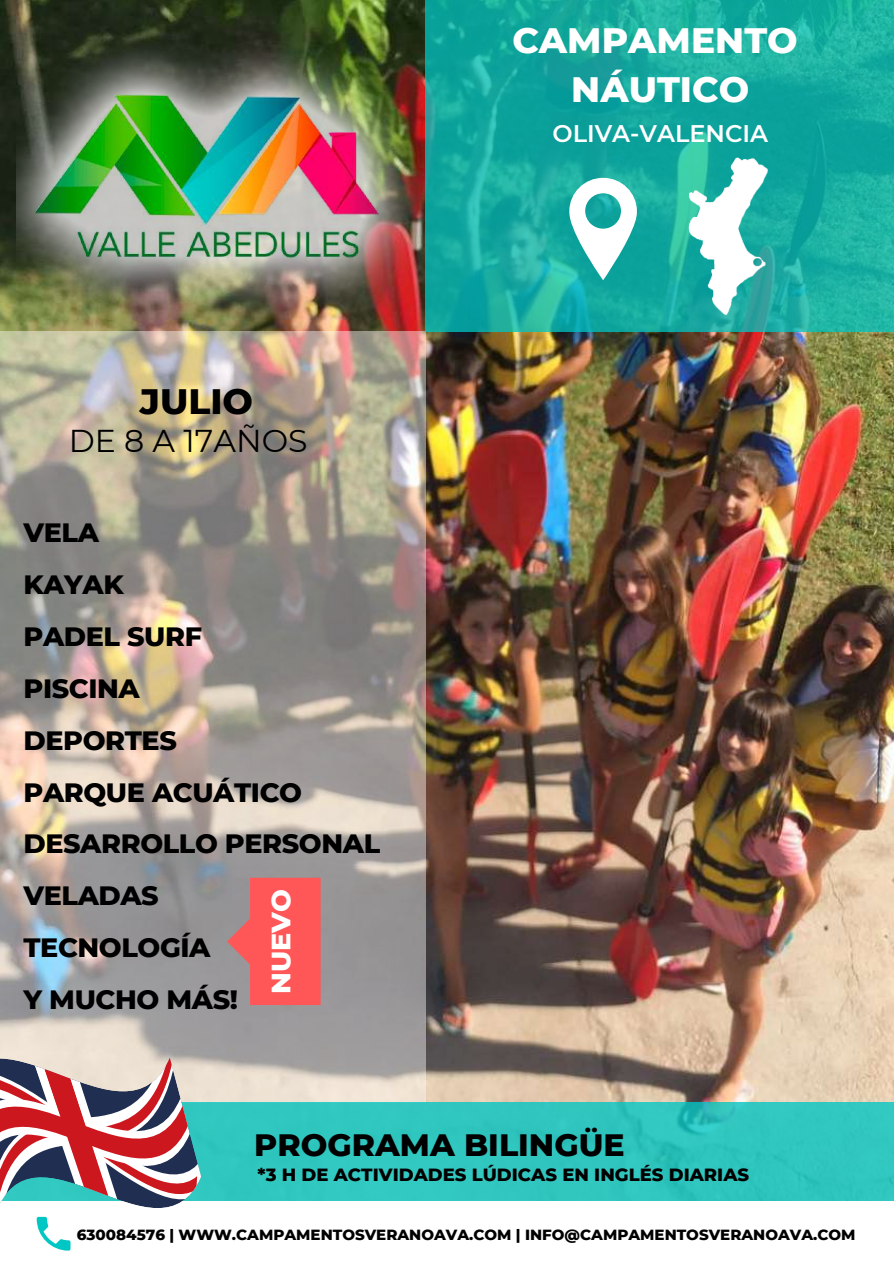
<style>
.page{position:relative;width:894px;height:1264px;background:#fff}
.page>*{position:absolute;margin:0;border:0;box-sizing:border-box;transform-origin:0 0}
.t1{font:800 36px/49.5px "Montserrat";color:#fff;text-align:center}
.t2{font:800 36px "Montserrat";color:#000}
.t3{font:800 31.5px "Montserrat";color:#000}
.t4{font:31.5px "Montserrat";color:#000}
.t5{font:800 27px/51.8px "Montserrat";letter-spacing:-.015em;color:#000}
.t6{font:800 27px "Montserrat";color:#fff}
.t7{font:600 24px "Montserrat";color:#fff}
.t8{font:800 18px "Montserrat";color:#000}
.t9{font:800 15px "Montserrat";color:#000}
</style>
<div class="page">
<img style="left:0;top:0;width:893px;height:1201px">
<svg style="left:0;top:331px;width:426px;height:771px;background:#b7aca2"></svg>
<img style="left:15px;top:346px;width:395px;height:741px">
<svg style="left:430px;top:0;width:463px;height:331px;background:#17ab9f"></svg>
<svg style="left:440px;top:14px;width:442px;height:302px;background:#15a99f"></svg>
<div style="left:0;top:1102px;width:893px;height:98px;background:#30c7bf"></div>
<svg style="left:0;top:1057px;width:201px;height:193px"></svg>
<img style="left:16px;top:0;width:414px;height:354px">
<svg style="left:227px;top:877px;width:93px;height:128px;background:#e96364"></svg>
<img style="left:636px;top:157px;width:183px;height:158px">
<svg style="left:569px;top:178px;width:67px;height:102px"></svg>
<h1 class="t2" style="left:140px;top:379px;width:115px">JULIO</h1>
<p class="t4" style="left:69px;top:421px;width:240px">DE 8 A 17AÑOS</p>
<p class="t5" style="left:23px;top:507px;width:358px">VELA<br>KAYAK<br>PADEL SURF<br>PISCINA<br>DEPORTES<br>PARQUE ACUÁTICO<br>DESARROLLO PERSONAL<br>VELADAS<br>TECNOLOGÍA<br>Y MUCHO MÁS!</p>
<p class="t6" style="left:264px;top:994px;width:106px;rotate:-90deg">NUEVO</p>
<h1 class="t1" style="left:512px;top:15px;width:287px">CAMPAMENTO<br>NÁUTICO</h1>
<p class="t7" style="left:552px;top:118px;width:217px">OLIVA-VALENCIA</p>
<p class="t3" style="left:254px;top:1125px;width:372px">PROGRAMA BILINGÜE</p>
<p class="t8" style="left:257px;top:1163px;width:493px">*3 H DE ACTIVIDADES LÚDICAS EN INGLÉS DIARIAS</p>
<p class="t9" style="left:77px;top:1225px;width:780px">630084576 | WWW.CAMPAMENTOSVERANOAVA.COM | INFO@CAMPAMENTOSVERANOAVA.COM</p>
</div>
